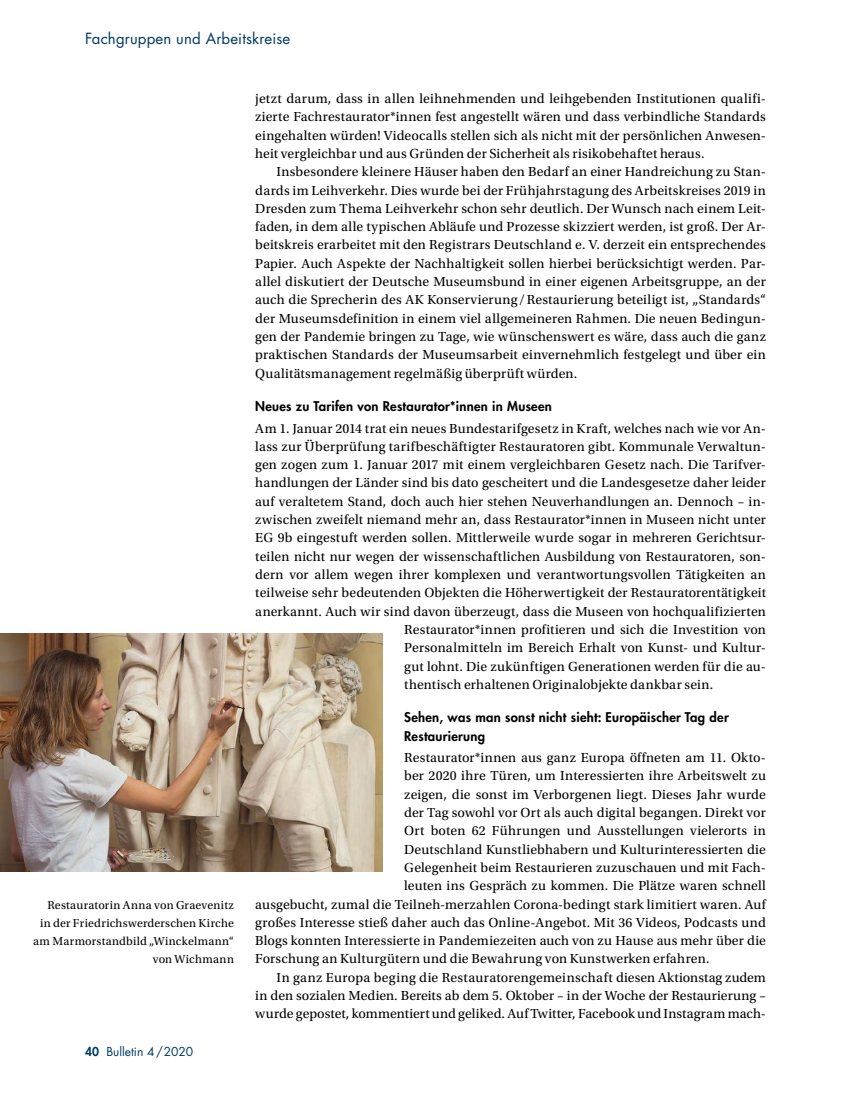
<style>
.page{position:relative;width:851px;height:1106px;background:#fff}
.page>*{position:absolute;margin:0;border:0;box-sizing:border-box;transform-origin:0 0}
.t1{font:15px "Futura LT Pro";letter-spacing:.01em;color:#003a61}
.t2{font:13.8px/18.3px "Utopia Std";letter-spacing:.01em;color:#000;text-align:justify}
.t3{font:800 13.05px/18.3px "Futura LT Pro";letter-spacing:.02em;color:#000}
.t4{font:12px/18.3px "Utopia Std";letter-spacing:.02em;color:#000;text-align:right}
.t5{font:12px "Futura LT Pro";color:#003a61}
.s1{font-weight:800}
</style>
<div class="page">
<img style="left:0;top:634px;width:383px;height:238px">
<p class="t1" style="left:85px;top:28px;width:207px">Fachgruppen und Arbeitskreise</p>
<p class="t4" style="left:33px;top:895px;width:202px">Restauratorin Anna von Graevenitz<br>in der Friedrichswerderschen Kirche am Marmorstandbild „Winckelmann“ von Wichmann</p>
<p class="t5" style="left:85px;top:1043px;width:110px"><span class="s1">40</span> Bulletin 4/2020</p>
<p class="t2" style="left:255px;top:90px;width:512px">jetzt darum, dass in allen leihnehmenden und leihgebenden Institutionen qualifi&shy;zierte Fachrestaurator*innen fest angestellt wären und dass verbindliche Standards eingehalten würden! Videocalls stellen sich als nicht mit der persönlichen Anwesen&shy;heit vergleichbar und aus Gründen der Sicherheit als risikobehaftet heraus.</p>
<p class="t2" style="left:255px;top:163px;width:512px;text-indent:21px">Insbesondere kleinere Häuser haben den Bedarf an einer Handreichung zu Stan&shy;dards im Leihverkehr. Dies wurde bei der Frühjahrstagung des Arbeitskreises 2019 in Dresden zum Thema Leihverkehr schon sehr deutlich. Der Wunsch nach einem Leit&shy;faden, in dem alle typischen Abläufe und Prozesse skizziert werden, ist groß. Der Ar&shy;beitskreis erarbeitet mit den Registrars Deutschland e. V. derzeit ein entsprechendes Papier. Auch Aspekte der Nachhaltigkeit sollen hierbei berücksichtigt werden. Par&shy;allel diskutiert der Deutsche Museumsbund in einer eigenen Arbeitsgruppe, an der auch die Sprecherin des AK Konservierung /Restaurierung beteiligt ist, „Standards“ der Museumsdefinition in einem viel allgemeineren Rahmen. Die neuen Bedingun&shy;gen der Pandemie bringen zu Tage, wie wünschenswert es wäre, dass auch die ganz praktischen Standards der Museumsarbeit einvernehmlich festgelegt und über ein Qualitätsmanagement regelmäßig überprüft würden.</p>
<p class="t3" style="left:255px;top:397px;width:298px">Neues zu Tarifen von Restaurator*innen in Museen</p>
<p class="t2" style="left:255px;top:419px;width:512px">Am 1. Januar 2014 trat ein neues Bundestarifgesetz in Kraft, welches nach wie vor An-</p>
<p class="t2" style="left:255px;top:437px;width:512px">lass zur Überprüfung tarifbeschäftigter Restauratoren gibt. Kommunale Verwaltun-</p>
<p class="t2" style="left:255px;top:456px;width:512px">gen zogen zum 1. Januar 2017 mit einem vergleichbaren Gesetz nach. Die Tarifver-</p>
<p class="t2" style="left:255px;top:474px;width:512px">handlungen der Länder sind bis dato gescheitert und die Landesgesetze daher leider</p>
<p class="t2" style="left:255px;top:492px;width:512px">auf veraltetem Stand, doch auch hier stehen Neuverhandlungen an. Dennoch – in-</p>
<p class="t2" style="left:255px;top:510px;width:512px">zwischen zweifelt niemand mehr an, dass Restaurator*innen in Museen nicht unter</p>
<p class="t2" style="left:255px;top:529px;width:512px">EG 9b eingestuft werden sollen. Mittlerweile wurde sogar in mehreren Gerichtsur-</p>
<p class="t2" style="left:255px;top:547px;width:512px">teilen nicht nur wegen der wissenschaftlichen Ausbildung von Restauratoren, son-</p>
<p class="t2" style="left:255px;top:565px;width:512px">dern vor allem wegen ihrer komplexen und verantwortungsvollen Tätigkeiten an</p>
<p class="t2" style="left:255px;top:584px;width:512px">teilweise sehr bedeutenden Objekten die Höherwertigkeit der Restauratorentätigkeit</p>
<p class="t2" style="left:255px;top:602px;width:512px">anerkannt. Auch wir sind davon überzeugt, dass die Museen von hochqualifizierten</p>
<p class="t2" style="left:404px;top:620px;width:363px">Restaurator*innen profitieren und sich die Investition von</p>
<p class="t2" style="left:404px;top:639px;width:363px">Personalmitteln im Bereich Erhalt von Kunst- und Kultur-</p>
<p class="t2" style="left:404px;top:657px;width:363px">gut lohnt. Die zukünftigen Generationen werden für die au-</p>
<p class="t2" style="left:404px;top:675px;width:310px">thentisch erhaltenen Originalobjekte dankbar sein.</p>
<p class="t3" style="left:404px;top:708px;width:326px">Sehen, was man sonst nicht sieht: Europäischer Tag der<br>Restaurierung</p>
<p class="t2" style="left:404px;top:748px;width:363px">Restaurator*innen aus ganz Europa öffneten am 11. Okto-</p>
<p class="t2" style="left:404px;top:767px;width:363px">ber 2020 ihre Türen, um Interessierten ihre Arbeitswelt zu</p>
<p class="t2" style="left:404px;top:785px;width:363px">zeigen, die sonst im Verborgenen liegt. Dieses Jahr wurde</p>
<p class="t2" style="left:404px;top:803px;width:363px">der Tag sowohl vor Ort als auch digital begangen. Direkt vor</p>
<p class="t2" style="left:404px;top:822px;width:363px">Ort boten 62 Führungen und Ausstellungen vielerorts in</p>
<p class="t2" style="left:404px;top:840px;width:363px">Deutschland Kunstliebhabern und Kulturinteressierten die</p>
<p class="t2" style="left:404px;top:858px;width:363px">Gelegenheit beim Restaurieren zuzuschauen und mit Fach-</p>
<p class="t2" style="left:404px;top:876px;width:363px">leuten ins Gespräch zu kommen. Die Plätze waren schnell</p>
<p class="t2" style="left:255px;top:895px;width:512px">ausgebucht, zumal die Teilneh-merzahlen Corona-bedingt stark limitiert waren. Auf</p>
<p class="t2" style="left:255px;top:913px;width:512px">großes Interesse stieß daher auch das Online-Angebot. Mit 36 Videos, Podcasts und</p>
<p class="t2" style="left:255px;top:931px;width:512px">Blogs konnten Interessierte in Pandemiezeiten auch von zu Hause aus mehr über die</p>
<p class="t2" style="left:255px;top:950px;width:455px">Forschung an Kulturgütern und die Bewahrung von Kunstwerken erfahren.</p>
<p class="t2" style="left:276px;top:968px;width:490px">In ganz Europa beging die Restauratorengemeinschaft diesen Aktionstag zudem</p>
<p class="t2" style="left:255px;top:986px;width:512px">in den sozialen Medien. Bereits ab dem 5. Oktober – in der Woche der Restaurierung –</p>
<p class="t2" style="left:255px;top:1005px;width:512px">wurde gepostet, kommentiert und geliked. Auf Twitter, Facebook und Instagram mach-</p>
</div>
